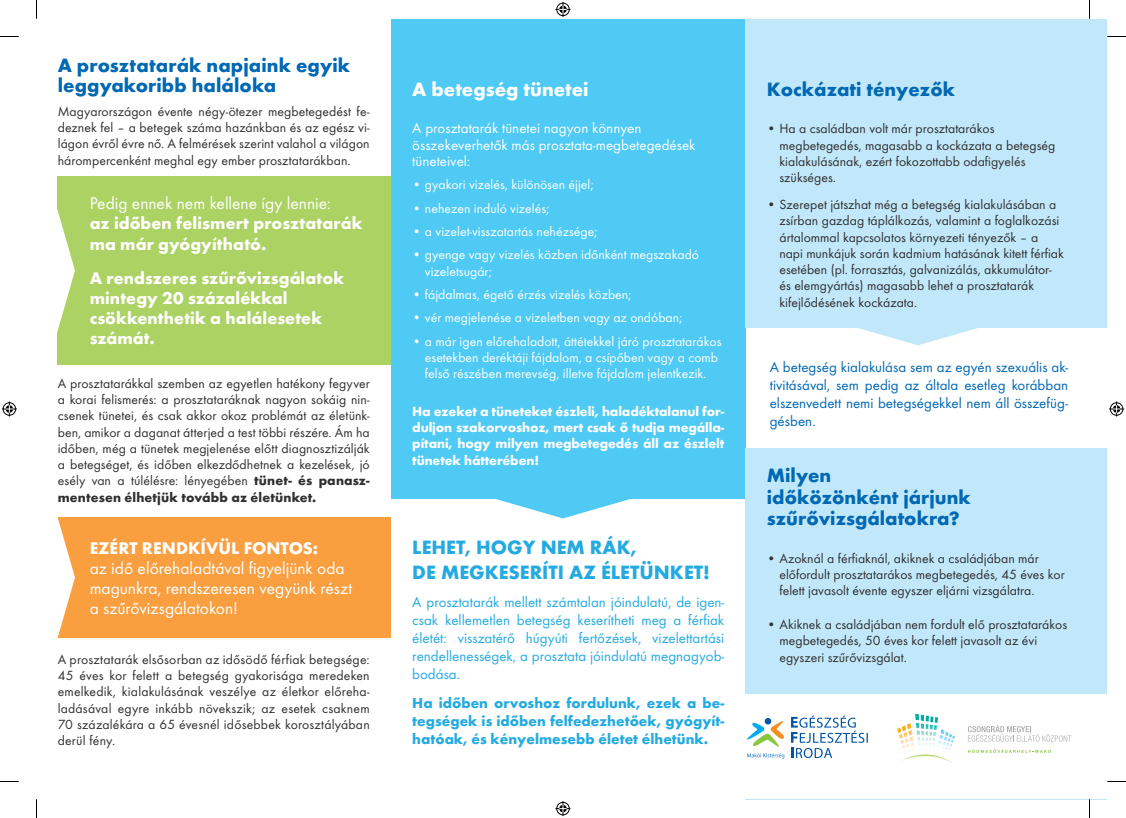
<style>
.page{position:relative;width:1126px;height:818px;background:#fff}
.page>*{position:absolute;margin:0;border:0;box-sizing:border-box;transform-origin:0 0}
.t1{font:700 20px/21.2px "Futura PFL";color:#0168b3}
.t2{font:700 20px/24px "Futura PFL";color:#24aae1}
.t3{font:700 20px "Futura PFL";color:#fff}
.t4{font:700 17.5px/20px "Futura PFL";letter-spacing:.005em;color:#fff}
.t5{font:17.5px/20px "Futura PFL";color:#fff}
.t6{font:15px/18px "Futura PFL";color:#24aae1;text-align:justify}
.t7{font:15px/18px "Futura PFL";color:#0168b3;text-align:justify}
.t8{font:700 15px/18px "Futura PFL";color:#24aae1;text-align:justify}
.t9{font:15px/16.2px "Futura PFL";color:#fff}
.t10{font:13.75px/16.2px "Futura PFL";color:#312f30}
.t11{font:13.75px/16.2px "Futura PFL";color:#fff}
.t12{font:700 13.75px/16.2px "Futura PFL";letter-spacing:-.01em;color:#fff;text-align:justify}
.s1{font-weight:700}
</style>
<div class="page">
<div style="left:58px;top:176px;width:333px;height:188px;background:#abd263"></div>
<div style="left:58px;top:517px;width:333px;height:120px;background:#f99f40"></div>
<div style="left:391px;top:19px;width:354px;height:479px;background:#4ecaf4"></div>
<div style="left:745px;top:19px;width:362px;height:308px;background:#c1e8fa"></div>
<div style="left:745px;top:448px;width:362px;height:350px;background:#c1e8fa"></div>
<svg style="left:57px;top:200px;width:18px;height:141px"></svg>
<svg style="left:57px;top:517px;width:18px;height:121px"></svg>
<svg style="left:479px;top:498px;width:168px;height:20px"></svg>
<svg style="left:833px;top:327px;width:168px;height:18px"></svg>
<div style="left:735px;top:694px;width:372px;height:104px;background:#fff"></div>
<svg style="left:746px;top:720px;width:39px;height:38px"></svg>
<svg style="left:764px;top:717px;width:7px;height:7px"></svg>
<svg style="left:791px;top:715px;width:76px;height:42px"></svg>
<svg style="left:897px;top:713px;width:58px;height:51px"></svg>
<svg style="left:967px;top:749px;width:83px;height:3px"></svg>
<svg style="left:968px;top:724px;width:103px;height:17px"></svg>
<svg style="left:0;top:36px;width:19px;height:1px"></svg>
<svg style="left:1107px;top:36px;width:18px;height:1px"></svg>
<svg style="left:36px;top:0;width:1px;height:19px"></svg>
<svg style="left:36px;top:799px;width:1px;height:18px"></svg>
<svg style="left:1089px;top:0;width:1px;height:19px"></svg>
<svg style="left:1088px;top:799px;width:2px;height:18px"></svg>
<svg style="left:555px;top:2px;width:15px;height:15px"></svg>
<svg style="left:555px;top:801px;width:15px;height:14px"></svg>
<svg style="left:2px;top:401px;width:15px;height:15px"></svg>
<svg style="left:1109px;top:401px;width:14px;height:15px"></svg>
<h1 class="t1" style="left:58px;top:55px;width:294px;line-height:20px">A prosztatarák napjaink egyik leggyakoribb haláloka</h1>
<p class="t10" style="left:58px;top:103px;width:313px;text-align:justify">Magyarországon évente négy-ötezer megbetegedést fe&shy;deznek fel – a betegek száma hazánkban és az egész vi&shy;lágon évről évre nő. A felmérések szerint valahol a világon hárompercenként meghal egy ember prosztatarákban.</p>
<p class="t5" style="left:90px;top:193px;width:242px">Pedig ennek nem kellene így lennie:</p>
<p class="t4" style="left:90px;top:213px;width:274px">az időben felismert prosztatarák ma már gyógyítható.</p>
<p class="t4" style="left:90px;top:267px;width:256px">A rendszeres szűrővizsgálatok mintegy 20 százalékkal csökkenthetik a halálesetek számát.</p>
<p class="t10" style="left:58px;top:375px;width:313px;text-align:justify">A prosztatarákkal szemben az egyetlen hatékony fegyver a korai felismerés: a prosztataráknak nagyon sokáig nin&shy;csenek tünetei, és csak akkor okoz problémát az életünk&shy;ben, amikor a daganat átterjed a test többi részére. Ám ha időben, még a tünetek megjelenése előtt diagnosztizálják a betegséget, és időben elkezdődhetnek a kezelések, jó esély van a túlélésre: lényegében <span class="s1">tünet- és panasz&shy;mentesen élhetjük tovább az életünket.</span></p>
<p class="t4" style="left:90px;top:537px;width:230px">EZÉRT RENDKÍVÜL FONTOS:</p>
<p class="t5" style="left:90px;top:557px;width:264px">az idő előrehaladtával figyeljünk oda magunkra, rendszeresen vegyünk részt a szűrővizsgálatokon!</p>
<p class="t10" style="left:58px;top:650px;width:313px;text-align:justify">A prosztatarák elsősorban az idősödő férfiak betegsége:<br>45 éves kor felett a betegség gyakorisága meredeken emelkedik, kialakulásának veszélye az életkor előreha&shy;ladásával egyre inkább növekszik; az esetek csaknem 70 százalékára a 65 évesnél idősebbek korosztályában derül fény.</p>
<h1 class="t3" style="left:412px;top:77px;width:178px">A betegség tünetei</h1>
<p class="t9" style="left:412px;top:120px;width:285px">A prosztatarák tünetei nagyon könnyen összekeverhetők más prosztata-megbetegedések tüneteivel:</p>
<p class="t11" style="left:412px;top:176px;width:183px">• gyakori vizelés, különösen éjjel;</p>
<p class="t11" style="left:412px;top:200px;width:138px">• nehezen induló vizelés;</p>
<p class="t11" style="left:412px;top:223px;width:187px">• a vizelet-visszatartás nehézsége;</p>
<p class="t11" style="left:425px;top:246px;width:275px;text-indent:-13px">• gyenge vagy vizelés közben időnként megszakadó vizeletsugár;</p>
<p class="t11" style="left:412px;top:286px;width:220px">• fájdalmas, égető érzés vizelés közben;</p>
<p class="t11" style="left:412px;top:309px;width:271px">• vér megjelenése a vizeletben vagy az ondóban;</p>
<p class="t11" style="left:425px;top:333px;width:298px;text-indent:-13px">• a már igen előrehaladott, áttétekkel járó prosztatarákos esetekben deréktáji fájdalom, a csípőben vagy a comb felső részében merevség, illetve fájdalom jelentkezik.</p>
<p class="t12" style="left:412px;top:402px;width:313px">Ha ezeket a tüneteket észleli, haladéktalanul for&shy;duljon szakorvoshoz, mert csak ő tudja megálla&shy;pítani, hogy milyen megbetegedés áll az észlelt tünetek hátterében!</p>
<h1 class="t2" style="left:412px;top:535px;width:299px">LEHET, HOGY NEM RÁK,<br>DE MEGKESERÍTI AZ ÉLETÜNKET!</h1>
<p class="t6" style="left:412px;top:592px;width:313px">A prosztatarák mellett számtalan jóindulatú, de igen&shy;csak kellemetlen betegség keserítheti meg a férfiak életét: visszatérő húgyúti fertőzések, vizelettartási rendellenességek, a prosztata jóindulatú megnagyob&shy;bodása.</p>
<p class="t8" style="left:412px;top:693px;width:313px">Ha időben orvoshoz fordulunk, ezek a be&shy;tegségek is időben felfedezhetőek, gyógyít&shy;hatóak, és kényelmesebb életet élhetünk.</p>
<h1 class="t1" style="left:766px;top:78px;width:190px">Kockázati tényezők</h1>
<p class="t10" style="left:779px;top:120px;width:277px;text-indent:-13px">• Ha a családban volt már prosztatarákos megbetegedés, magasabb a kockázata a betegség kialakulásának, ezért fokozottabb odafigyelés szükséges.</p>
<p class="t10" style="left:779px;top:196px;width:286px;text-indent:-13px">• Szerepet játszhat még a betegség kialakulásában a zsírban gazdag táplálkozás, valamint a foglalkozási ártalommal kapcsolatos környezeti tényezők – a napi munkájuk során kadmium hatásának kitett férfiak esetében (pl. forrasztás, galvanizálás, akkumulátor&shy;és elemgyártás) magasabb lehet a prosztatarák kifejlődésének kockázata.</p>
<p class="t7" style="left:769px;top:357px;width:300px">A betegség kialakulása sem az egyén szexuális ak&shy;tivitásával, sem pedig az általa esetleg korábban elszenvedett nemi betegségekkel nem áll összefüg&shy;gésben.</p>
<h1 class="t1" style="left:766px;top:464px;width:205px">Milyen<br>időközönként járjunk szűrővizsgálatokra?</h1>
<p class="t10" style="left:779px;top:549px;width:287px;text-indent:-13px">• Azoknál a férfiaknál, akiknek a családjában már előfordult prosztatarákos megbetegedés, 45 éves kor felett javasolt évente egyszer eljárni vizsgálatra.</p>
<p class="t10" style="left:779px;top:616px;width:289px;text-indent:-13px">• Akiknek a családjában nem fordult elő prosztatarákos megbetegedés, 50 éves kor felett javasolt az évi egyszeri szűrővizsgálat.</p>
</div>
